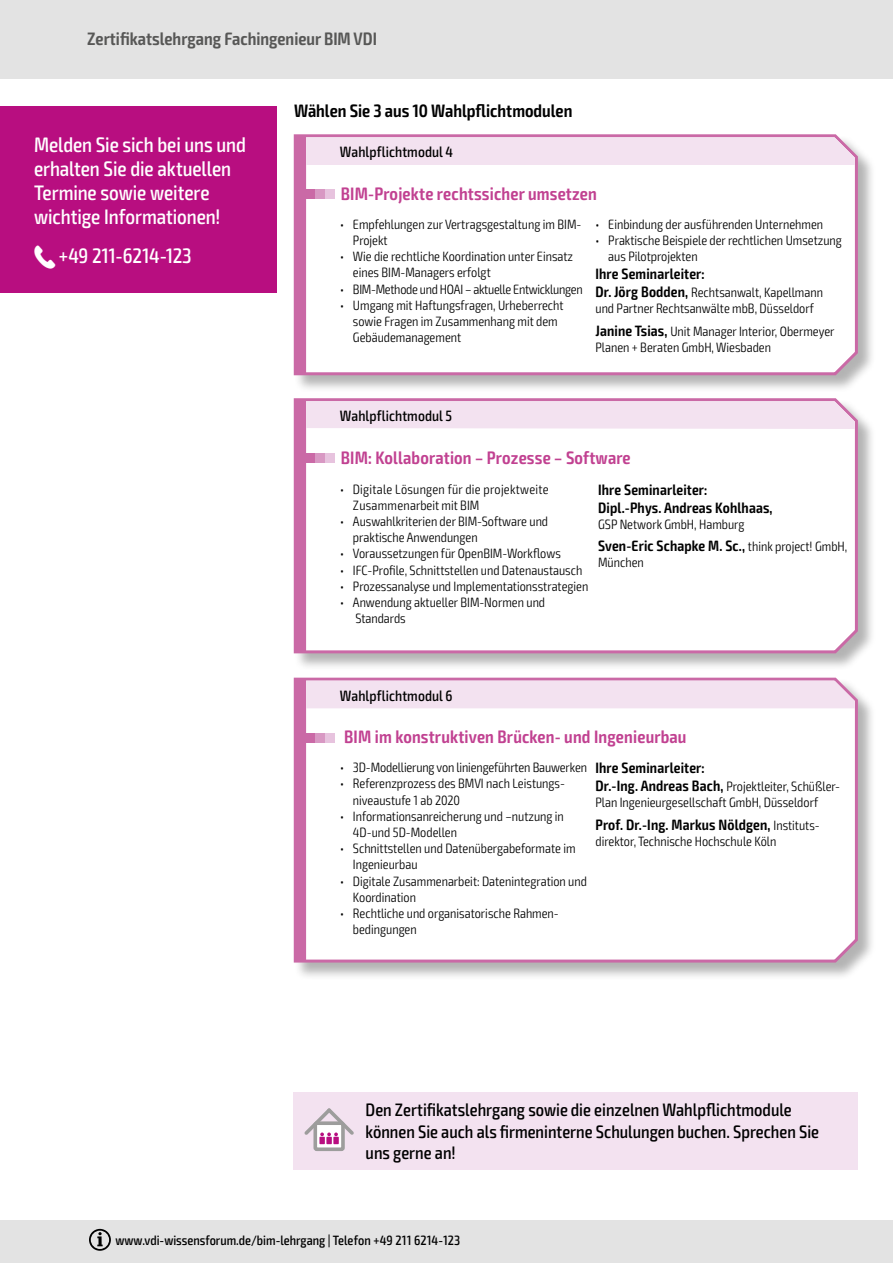
<style>
.page{position:relative;width:893px;height:1263px;background:#fff}
.page>*{position:absolute;margin:0;border:0;box-sizing:border-box;transform-origin:0 0}
.t1{font:500 condensed 21px/24px "Exo 2";letter-spacing:-.005em;color:#fff}
.t2{font:500 condensed 18px/21.6px "Exo 2";color:#000}
.t3{font:600 condensed 18px "Exo 2";letter-spacing:.01em;color:#c14191}
.t4{font:600 condensed 18px "Exo 2";color:#575756}
.t5{font:600 condensed 18px "Exo 2";color:#000}
.t6{font:600 condensed 15px/18px "Exo 2";letter-spacing:.01em;color:#000}
.t7{font:500 condensed 15px "Exo 2";letter-spacing:.005em;color:#000}
.t8{font:300 condensed 13.5px/16.2px "Exo 2";color:#000}
.t9{font:500 condensed 13.5px "Exo 2";color:#000}
.t10{font:300 condensed 13.5px/16.2px "Exo 2";letter-spacing:.02em;color:#000}
.t11{font:300 condensed 13.5px "Exo 2";letter-spacing:-.02em;color:#000}
.s1{font-weight:600;font-size:15px}
.s2{font-weight:300;font-size:13.5px}
</style>
<div class="page">
<div style="left:0;top:1220px;width:893px;height:43px;background:#e3e3e3"></div>
<svg style="left:89px;top:1229px;width:22px;height:22px"></svg>
<div style="left:0;top:0;width:893px;height:79px;background:#e3e3e3"></div>
<div style="left:0;top:106px;width:276px;height:187px;background:#b80e80"></div>
<div style="left:294px;top:1092px;width:564px;height:78px;background:#f3e2f0"></div>
<div style="left:294px;top:678px;width:582px;height:303px;background:#000;opacity:.3"></div>
<svg style="left:293px;top:677px;width:566px;height:287px"></svg>
<svg style="left:295px;top:679px;width:560px;height:282px"></svg>
<div style="left:310px;top:733px;width:24px;height:9px;background:#e7c3de"></div>
<div style="left:307px;top:733px;width:18px;height:9px;background:#d898c3"></div>
<div style="left:305px;top:733px;width:10px;height:9px;background:#ca69a6"></div>
<div style="left:294px;top:398px;width:582px;height:273px;background:#000;opacity:.3"></div>
<svg style="left:293px;top:398px;width:566px;height:257px"></svg>
<svg style="left:295px;top:400px;width:560px;height:252px"></svg>
<div style="left:310px;top:453px;width:24px;height:10px;background:#e7c3de"></div>
<div style="left:307px;top:453px;width:18px;height:10px;background:#d898c3"></div>
<div style="left:305px;top:453px;width:10px;height:10px;background:#ca69a6"></div>
<div style="left:294px;top:134px;width:582px;height:260px;background:#000;opacity:.3"></div>
<svg style="left:293px;top:134px;width:566px;height:243px"></svg>
<svg style="left:295px;top:136px;width:560px;height:238px"></svg>
<div style="left:310px;top:190px;width:24px;height:9px;background:#e7c3de"></div>
<div style="left:307px;top:190px;width:18px;height:9px;background:#d898c3"></div>
<div style="left:305px;top:190px;width:10px;height:9px;background:#ca69a6"></div>
<svg style="left:315px;top:1123px;width:28px;height:26px"></svg>
<div style="left:313px;top:1121px;width:32px;height:30px;border:4px solid #9d9d9c;border-radius:2px"></div>
<div style="left:319px;top:1137px;width:6px;height:7px;background:#b80e80"></div>
<div style="left:326px;top:1137px;width:6px;height:7px;background:#b80e80"></div>
<svg style="left:304px;top:1108px;width:50px;height:30px"></svg>
<div style="left:333px;top:1137px;width:6px;height:7px;background:#b80e80"></div>
<h2 class="t4" style="left:87px;top:28px;width:291px">Zertifikatslehrgang Fachingenieur BIM VDI</h2>
<h1 class="t1" style="left:34px;top:133px;width:213px">Melden Sie sich bei uns und erhalten Sie die aktuellen<br>Termine sowie weitere wichtige Informationen!</h1>
<h1 class="t1" style="left:34px;top:244px;width:159px"><sub>H</sub> +49 211-6214-123</h1>
<h2 class="t5" style="left:294px;top:100px;width:280px">Wählen Sie 3 aus 10 Wahlpflichtmodulen</h2>
<p class="t7" style="left:340px;top:143px;width:115px">Wahlpflichtmodul 4</p>
<h2 class="t3" style="left:341px;top:183px;width:258px">BIM-Projekte rechtssicher umsetzen</h2>
<p class="t8" style="left:353px;top:216px;width:230px;text-indent:-13px">• Empfehlungen zur Vertragsgestaltung im BIM-<br>Projekt</p>
<p class="t8" style="left:353px;top:249px;width:222px;text-indent:-13px">• Wie die rechtliche Koordination unter Einsatz eines BIM-Managers erfolgt</p>
<p class="t11" style="left:340px;top:281px;width:244px">• BIM-Methode und HOAI – aktuelle Entwicklungen</p>
<p class="t8" style="left:353px;top:297px;width:212px;text-indent:-13px">• Umgang mit Haftungsfragen, Urheberrecht sowie Fragen im Zusammenhang mit dem<br>Gebäudemanagement</p>
<p class="t8" style="left:595px;top:216px;width:229px">• Einbindung der ausführenden Unternehmen</p>
<p class="t8" style="left:608px;top:232px;width:235px;text-indent:-13px">• Praktische Beispiele der rechtlichen Umsetzung aus Pilotprojekten</p>
<p class="t6" style="left:595px;top:265px;width:111px">Ihre Seminarleiter:</p>
<p class="t8" style="left:595px;top:285px;width:229px"><span class="s1">Dr. Jörg Bodden,</span> Rechtsanwalt, Kapellmann und Partner Rechtsanwälte mbB, Düsseldorf</p>
<p class="t8" style="left:595px;top:323px;width:241px"><span class="s1">Janine Tsias,</span> Unit Manager Interior, Obermeyer<br>Planen + Beraten GmbH, Wiesbaden</p>
<p class="t7" style="left:340px;top:407px;width:114px">Wahlpflichtmodul 5</p>
<h2 class="t3" style="left:341px;top:447px;width:291px">BIM: Kollaboration – Prozesse – Software</h2>
<p class="t10" style="left:353px;top:481px;width:197px;text-indent:-13px">• Digitale Lösungen für die projektweite<br>Zusammenarbeit mit BIM</p>
<p class="t8" style="left:353px;top:513px;width:197px;text-indent:-13px">• Auswahlkriterien der BIM-Software und praktische Anwendungen</p>
<p class="t8" style="left:340px;top:546px;width:222px">• Voraussetzungen für OpenBIM-Workflows</p>
<p class="t8" style="left:340px;top:562px;width:244px">• IFC-Profile, Schnittstellen und Datenaustausch</p>
<p class="t8" style="left:340px;top:578px;width:250px">• Prozessanalyse und Implementationsstrategien</p>
<p class="t8" style="left:355px;top:594px;width:191px;text-indent:-15px">• Anwendung aktueller BIM-Normen und<br>Standards</p>
<p class="t6" style="left:598px;top:481px;width:176px">Ihre Seminarleiter:<br>Dipl.-Phys. Andreas Kohlhaas,</p>
<p class="t8" style="left:598px;top:516px;width:148px">GSP Network GmbH, Hamburg</p>
<p class="t6" style="left:598px;top:537px;width:251px">Sven-Eric Schapke M. Sc., <span class="s2">think project! GmbH,</span></p>
<p class="t8" style="left:598px;top:555px;width:47px">München</p>
<p class="t7" style="left:340px;top:686px;width:114px">Wahlpflichtmodul 6</p>
<h2 class="t3" style="left:344px;top:726px;width:344px">BIM im konstruktiven Brücken- und Ingenieurbau</h2>
<p class="t8" style="left:340px;top:760px;width:248px">• 3D-Modellierung von liniengeführten Bauwerken</p>
<p class="t8" style="left:353px;top:776px;width:214px;text-indent:-13px">• Referenzprozess des BMVI nach Leistungs&shy;niveaustufe 1 ab 2020</p>
<p class="t8" style="left:353px;top:808px;width:212px;text-indent:-13px">• Informationsanreicherung und –nutzung in<br>4D-und 5D-Modellen</p>
<p class="t8" style="left:353px;top:841px;width:224px;text-indent:-13px">• Schnittstellen und Datenübergabeformate im<br>Ingenieurbau</p>
<p class="t8" style="left:353px;top:873px;width:236px;text-indent:-13px">• Digitale Zusammenarbeit: Datenintegration und<br>Koordination</p>
<p class="t8" style="left:353px;top:905px;width:207px;text-indent:-13px">• Rechtliche und organisatorische Rahmen&shy;bedingungen</p>
<p class="t6" style="left:595px;top:759px;width:111px">Ihre Seminarleiter:</p>
<p class="t8" style="left:595px;top:779px;width:246px"><span class="s1">Dr.-Ing. Andreas Bach,</span> Projektleiter, Schüßler-<br>Plan Ingenieurgesellschaft GmbH, Düsseldorf</p>
<p class="t6" style="left:595px;top:816px;width:226px">Prof. Dr.-Ing. Markus Nöldgen, <span class="s2">Instituts-</span></p>
<p class="t8" style="left:595px;top:833px;width:182px">direktor, Technische Hochschule Köln</p>
<h2 class="t2" style="left:366px;top:1099px;width:455px">Den Zertifikatslehrgang sowie die einzelnen Wahlpflichtmodule können Sie auch als firmeninterne Schulungen buchen. Sprechen Sie uns gerne an!</h2>
<p class="t9" style="left:115px;top:1232px;width:346px">www.vdi-wissensforum.de/bim-lehrgang | Telefon +49 211 6214-123</p>
</div>
